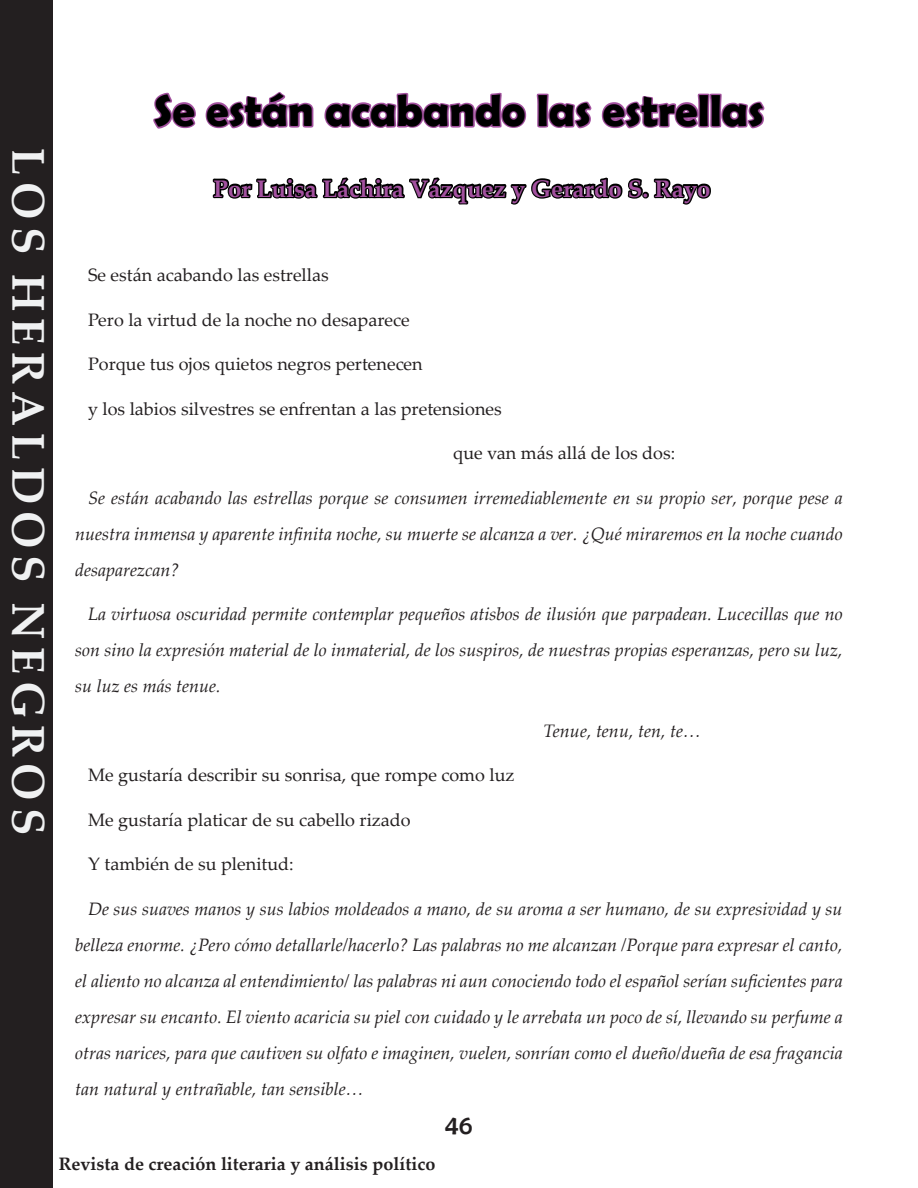
<style>
.page{position:relative;width:918px;height:1188px;background:#fff}
.page>*{position:absolute;margin:0;border:0;box-sizing:border-box;transform-origin:0 0}
.t1{font:700 45.9px "Palatino Linotype";letter-spacing:.15em;color:#f0f1f2}
.t2{font:700 45px "Berlin Sans FB Demi";color:#000}
.t3{font:27px "Berlin Sans FB";color:#231f20}
.t4{font:700 24px "Palatino Linotype";color:#a3519f}
.t5{font:italic 18px/36px "Palatino Linotype";color:#231f20;text-align:justify}
.t6{font:18px "Palatino Linotype";color:#231f20}
.t7{font:700 18px "Palatino Linotype";color:#231f20}
</style>
<div class="page">
<div style="left:0;top:0;width:53px;height:1188px;background:#231f20"></div>
<svg style="left:153px;top:92px;width:43px;height:37px"></svg>
<svg style="left:205px;top:92px;width:560px;height:113px"></svg>
<h1 class="t1" style="left:61px;top:148px;width:688px;rotate:90deg">LOS HERALDOS NEGROS</h1>
<h2 class="t2" style="left:154px;top:84px;width:612px">Se están acabando las estrellas</h2>
<h3 class="t4" style="left:214px;top:171px;width:498px">Por Luisa Láchira Vázquez y Gerardo S. Rayo</h3>
<p class="t6" style="left:88px;top:262px;width:242px">Se están acabando las estrellas</p>
<p class="t6" style="left:88px;top:307px;width:323px">Pero la virtud de la noche no desaparece</p>
<p class="t6" style="left:88px;top:351px;width:336px">Porque tus ojos quietos negros pertenecen</p>
<p class="t6" style="left:88px;top:396px;width:415px">y los labios silvestres se enfrentan a las pretensiones</p>
<p class="t6" style="left:453px;top:440px;width:223px">que van más allá de los dos:</p>
<p class="t5" style="left:75px;top:479px;width:769px;text-indent:13px">Se están acabando las estrellas porque se consumen irremediablemente en su propio ser, porque pese a nuestra inmensa y aparente infinita noche, su muerte se alcanza a ver. ¿Qué miraremos en la noche cuando desaparezcan?</p>
<p class="t5" style="left:75px;top:595px;width:769px;text-indent:13px">La virtuosa oscuridad permite contemplar pequeños atisbos de ilusión que parpadean. Lucecillas que no son sino la expresión material de lo inmaterial, de los suspiros, de nuestras propias esperanzas, pero su luz, su luz es más tenue.</p>
<p class="t5" style="left:543px;top:712px;width:159px">Tenue, tenu, ten, te…</p>
<p class="t6" style="left:88px;top:762px;width:428px">Me gustaría describir su sonrisa, que rompe como luz</p>
<p class="t6" style="left:88px;top:807px;width:324px">Me gustaría platicar de su cabello rizado</p>
<p class="t6" style="left:88px;top:851px;width:207px">Y también de su plenitud:</p>
<p class="t5" style="left:75px;top:890px;width:769px;text-indent:13px">De sus suaves manos y sus labios moldeados a mano, de su aroma a ser humano, de su expresividad y su belleza enorme. ¿Pero cómo detallarle/hacerlo? Las palabras no me alcanzan /Porque para expresar el canto, el aliento no alcanza al entendimiento/ las palabras ni aun conociendo todo el español serían suficientes para expresar su encanto. El viento acaricia su piel con cuidado y le arrebata un poco de sí, llevando su perfume a otras narices, para que cautiven su olfato e imaginen, vuelen, sonrían como el dueño/dueña de esa fragancia tan natural y entrañable, tan sensible…</p>
<p class="t7" style="left:59px;top:1151px;width:378px">Revista de creación literaria y análisis político</p>
<h3 class="t3" style="left:445px;top:1110px;width:29px">46</h3>
</div>
